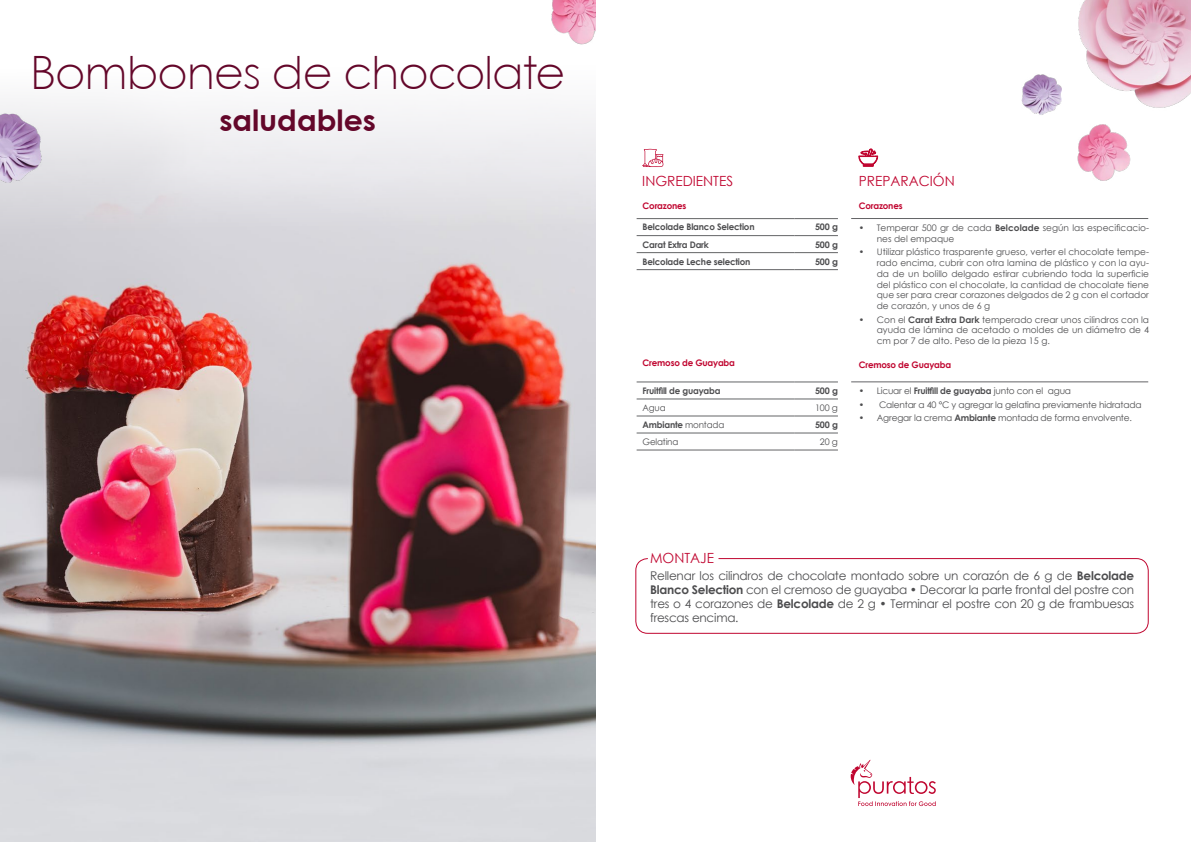
<style>
.page{position:relative;width:1191px;height:842px;background:#fff}
.page>*{position:absolute;margin:0;border:0;box-sizing:border-box;transform-origin:0 0}
.t1{font:300 46px "Century Gothic Paneuropean";letter-spacing:-.02em;color:#64072a}
.t2{font:700 30px "Century Gothic Paneuropean";color:#64072a}
.t3{font:14px "Century Gothic";color:#c00630}
.t4{font:12px/14px "Century Gothic";letter-spacing:-.02em;color:#4d4d4f;text-align:justify}
.t5{font:9px/10.8px "Century Gothic";color:#4d4d4f;text-align:justify}
.t6{font:9px "Century Gothic";letter-spacing:-.02em;color:#4d4d4f}
.t7{font:700 9px "Century Gothic";letter-spacing:-.02em;color:#4d4d4f}
.t8{font:700 9px "Century Gothic";letter-spacing:-.02em;color:#c00630}
.s1{font-weight:400}
.s2{font-weight:700}
</style>
<div class="page">
<img style="left:0;top:248px;width:595px;height:594px">
<div style="left:0;top:0;width:595px;height:248px;background:linear-gradient(to bottom,#fff,#d7d6dc)"></div>
<hr style="left:636px;top:269px;width:158px;height:1px;background:#636466">
<hr style="left:794px;top:269px;width:44px;height:1px;background:#636466">
<hr style="left:636px;top:218px;width:158px;height:1px;background:#636466">
<hr style="left:794px;top:218px;width:44px;height:1px;background:#636466">
<hr style="left:636px;top:235px;width:158px;height:1px;background:#636466">
<hr style="left:794px;top:235px;width:44px;height:1px;background:#636466">
<hr style="left:636px;top:252px;width:158px;height:1px;background:#636466">
<hr style="left:794px;top:252px;width:44px;height:1px;background:#636466">
<hr style="left:851px;top:218px;width:297px;height:1px;background:#636466">
<hr style="left:636px;top:382px;width:158px;height:1px;background:#636466">
<hr style="left:794px;top:382px;width:44px;height:1px;background:#636466">
<hr style="left:636px;top:399px;width:158px;height:1px;background:#636466">
<hr style="left:794px;top:399px;width:44px;height:1px;background:#636466">
<hr style="left:636px;top:416px;width:158px;height:1px;background:#636466">
<hr style="left:794px;top:416px;width:44px;height:1px;background:#636466">
<hr style="left:636px;top:433px;width:158px;height:1px;background:#636466">
<hr style="left:794px;top:433px;width:44px;height:1px;background:#636466">
<hr style="left:636px;top:450px;width:158px;height:1px;background:#636466">
<hr style="left:794px;top:450px;width:44px;height:1px;background:#636466">
<hr style="left:851px;top:382px;width:297px;height:1px;background:#636466">
<svg style="left:642px;top:149px;width:21px;height:18px"></svg>
<svg style="left:858px;top:149px;width:20px;height:17px"></svg>
<div style="left:635px;top:558px;width:513px;height:76px;border:1px solid #c00630;border-radius:12px"></div>
<img style="left:546px;top:0;width:49px;height:47px">
<img style="left:0;top:111px;width:43px;height:74px">
<img style="left:1078px;top:0;width:113px;height:108px">
<img style="left:1021px;top:74px;width:40px;height:41px">
<img style="left:1077px;top:124px;width:54px;height:57px">
<svg style="left:850px;top:760px;width:85px;height:46px"></svg>
<h1 class="t1" style="left:30px;top:43px;width:537px">Bombones de chocolate</h1>
<h2 class="t2" style="left:219px;top:100px;width:158px">saludables</h2>
<h3 class="t3" style="left:642px;top:171px;width:92px">INGREDIENTES</h3>
<h3 class="t3" style="left:858px;top:171px;width:97px">PREPARACIÓN</h3>
<p class="t8" style="left:642px;top:199px;width:45px">Corazones</p>
<p class="t7" style="left:642px;top:220px;width:113px">Belcolade Blanco Selection</p>
<p class="t7" style="left:815px;top:220px;width:24px">500 g</p>
<p class="t7" style="left:642px;top:237px;width:68px">Carat Extra Dark</p>
<p class="t7" style="left:815px;top:237px;width:24px">500 g</p>
<p class="t7" style="left:642px;top:254px;width:109px">Belcolade Leche selection</p>
<p class="t7" style="left:815px;top:254px;width:24px">500 g</p>
<p class="t8" style="left:642px;top:356px;width:94px">Cremoso de Guayaba</p>
<p class="t7" style="left:642px;top:384px;width:79px">Fruitfill de guayaba</p>
<p class="t7" style="left:815px;top:384px;width:24px">500 g</p>
<p class="t5" style="left:642px;top:402px;width:25px">Agua</p>
<p class="t5" style="left:815px;top:402px;width:24px">100 g</p>
<p class="t7" style="left:642px;top:418px;width:83px">Ambiante <span class="s1">montada</span></p>
<p class="t7" style="left:815px;top:418px;width:24px">500 g</p>
<p class="t6" style="left:642px;top:435px;width:37px">Gelatina</p>
<p class="t5" style="left:820px;top:436px;width:19px">20 g</p>
<p class="t8" style="left:858px;top:199px;width:45px">Corazones</p>
<p class="t5" style="left:876px;top:222px;width:274px;text-indent:-18px">• Temperar 500 gr de cada <span class="s2">Belcolade</span> según las especificacio&shy;nes del empaque</p>
<p class="t5" style="left:876px;top:246px;width:274px;text-indent:-18px">• Utilizar plástico trasparente grueso, verter el chocolate tempe&shy;rado encima, cubrir con otra lamina de plástico y con la ayu&shy;da de un bolillo delgado estirar cubriendo toda la superficie del plástico con el chocolate, la cantidad de chocolate tiene que ser para crear corazones delgados de 2 g con el cortador de corazón, y unos de 6 g</p>
<p class="t5" style="left:876px;top:314px;width:274px;text-indent:-18px">• Con el <span class="s2">Carat Extra Dark</span> temperado crear unos cilindros con la ayuda de lámina de acetado o moldes de un diámetro de 4 cm por 7 de alto. Peso de la pieza 15 g.</p>
<p class="t8" style="left:858px;top:358px;width:94px">Cremoso de Guayaba</p>
<p class="t6" style="left:858px;top:385px;width:214px">• Licuar el <span class="s2">Fruitfill de guayaba</span> junto con el agua</p>
<p class="t6" style="left:858px;top:398px;width:284px">• Calentar a 40 °C y agregar la gelatina previamente hidratada</p>
<p class="t6" style="left:858px;top:412px;width:275px">• Agregar la crema <span class="s2">Ambiante</span> montada de forma envolvente.</p>
<h3 class="t3" style="left:650px;top:548px;width:65px">MONTAJE</h3>
<p class="t4" style="left:650px;top:568px;width:485px">Rellenar los cilindros de chocolate montado sobre un corazón de 6 g de <span class="s2">Belcolade Blanco Selection</span> con el cremoso de guayaba • Decorar la parte frontal del postre con tres o 4 corazones de <span class="s2">Belcolade</span> de 2 g • Terminar el postre con 20 g de frambuesas frescas encima.</p>
</div>
